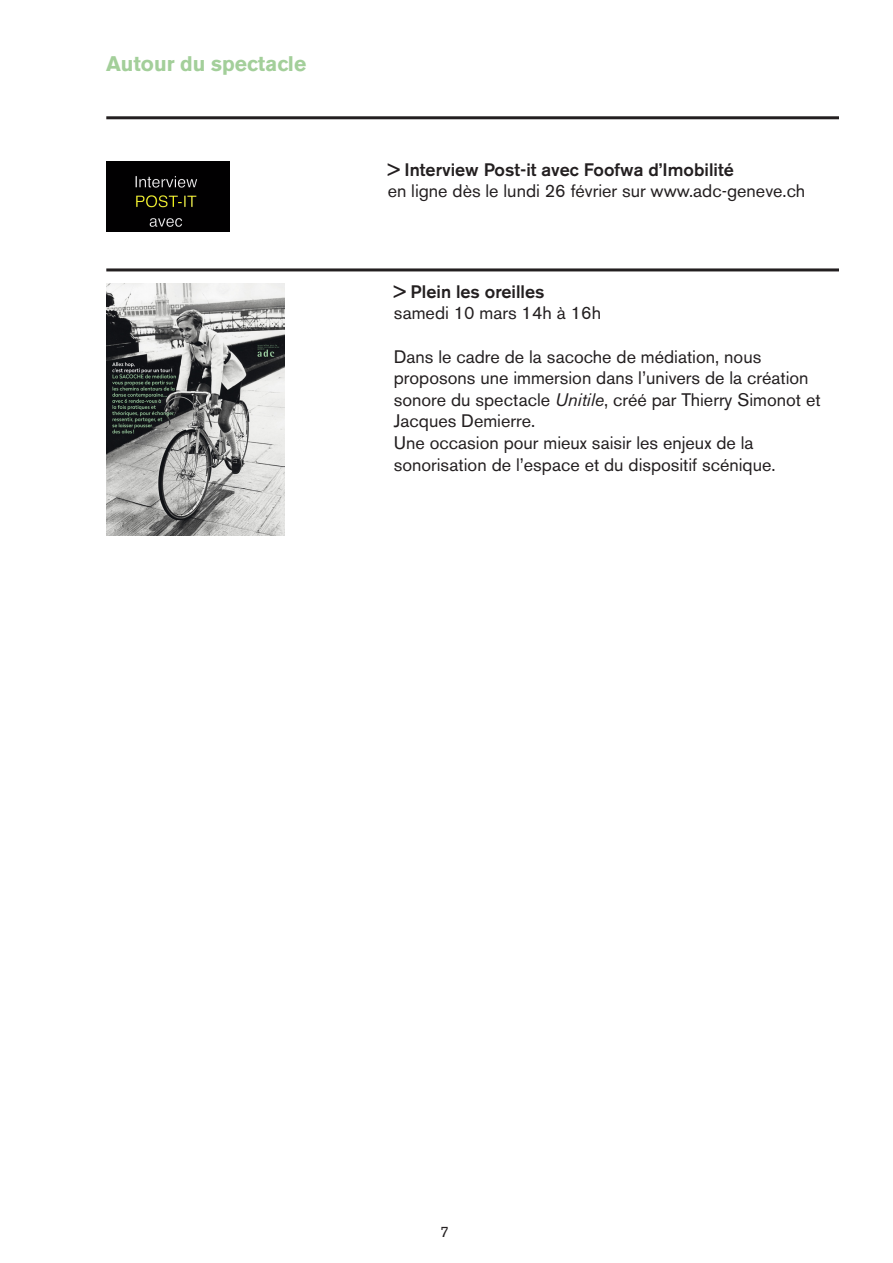
<style>
.page{position:relative;width:893px;height:1263px;background:#fff}
.page>*{position:absolute;margin:0;border:0;box-sizing:border-box;transform-origin:0 0}
.t1{font:700 21px "Akzidenz Grotesk BE";color:#a3cf9a}
.t2{font:18px/21.6px "Akzidenz Grotesk BE";color:#231f20}
.t3{font:500 18px "Akzidenz Grotesk BE";color:#231f20}
.t4{font:15px "Akzidenz Grotesk BE";color:#231f20}
.s1{font-style:italic}
</style>
<div class="page">
<hr style="left:106px;top:116px;width:733px;height:3px;background:#231f20">
<img style="left:106px;top:162px;width:124px;height:70px">
<hr style="left:106px;top:268px;width:733px;height:3px;background:#231f20">
<img style="left:106px;top:283px;width:178px;height:253px">
<p class="t1" style="left:106px;top:52px;width:201px">Autour du spectacle</p>
<p class="t3" style="left:388px;top:159px;width:348px">&gt; Interview Post-it avec Foofwa d’Imobilité</p>
<p class="t2" style="left:388px;top:180px;width:419px">en ligne dès le lundi 26 février sur www.adc-geneve.ch</p>
<p class="t3" style="left:394px;top:280px;width:152px">&gt; Plein les oreilles</p>
<p class="t2" style="left:394px;top:302px;width:209px">samedi 10 mars 14h à 16h</p>
<p class="t2" style="left:394px;top:346px;width:428px">Dans le cadre de la sacoche de médiation, nous proposons une immersion dans l’univers de la création sonore du spectacle <span class="s1">Unitile</span>, créé par Thierry Simonot et Jacques Demierre.</p>
<p class="t2" style="left:394px;top:432px;width:383px">Une occasion pour mieux saisir les enjeux de la sonorisation de l’espace et du dispositif scénique.</p>
<p class="t4" style="left:440px;top:1223px;width:10px">7</p>
</div>
